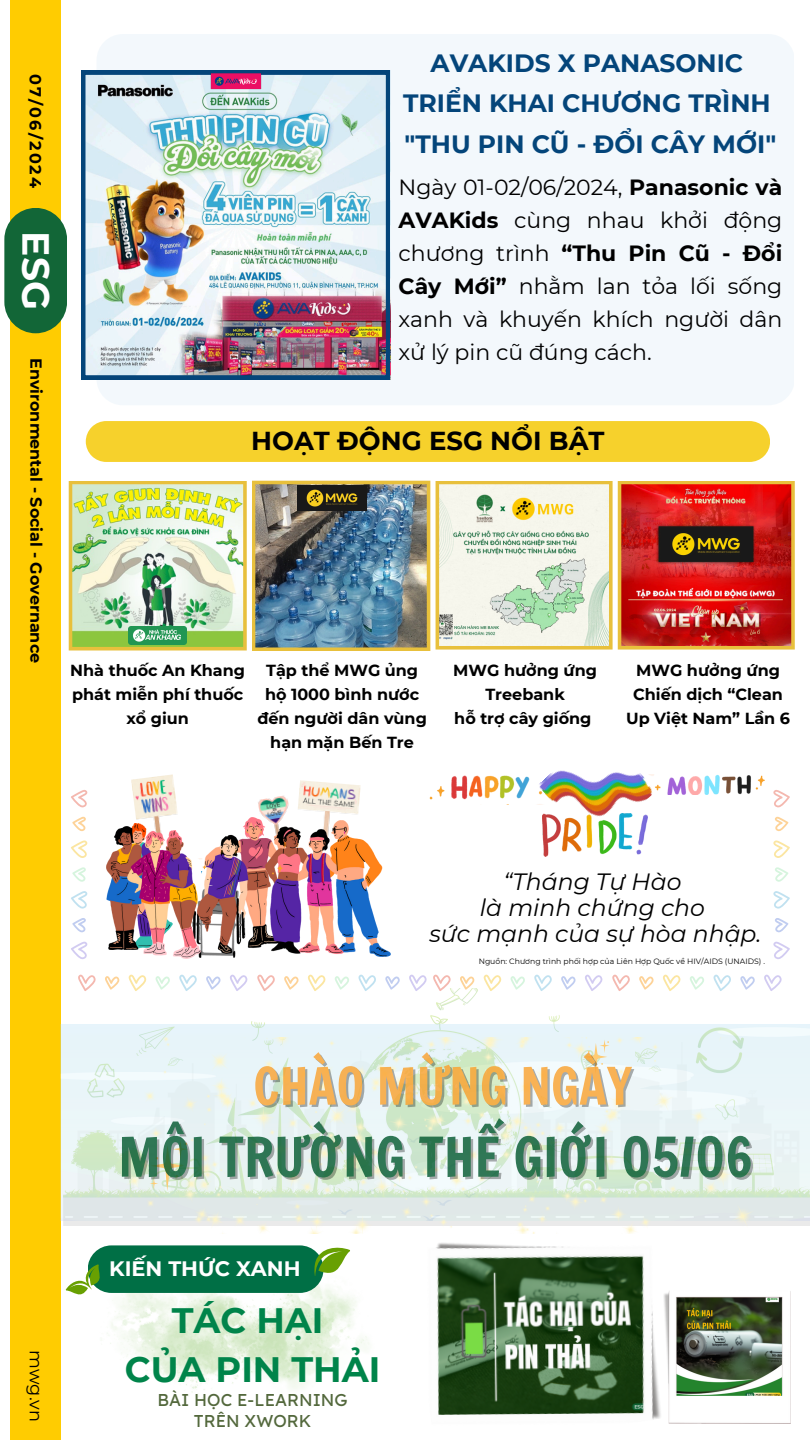
<style>
.page{position:relative;width:810px;height:1440px;background:#fff}
.page>*{position:absolute;margin:0;border:0;box-sizing:border-box;transform-origin:0 0}
.t1{font:53.5px "Francois One";color:#00572d}
.t2{font:50.5px "Francois One";color:#faa02c}
.t3{font:700 37.7px "Montserrat";color:#fff}
.t4{font:700 35.3px/48.8px "Montserrat";color:#00844a;text-align:center}
.t5{font:700 25.9px "Montserrat";color:#000}
.t6{font:700 25px/40.5px "Montserrat";color:#04457a;text-align:center}
.t7{font:italic 23.5px/26.2px "Montserrat";color:#000;text-align:center}
.t8{font:22px/33px "Montserrat";color:#000;text-align:justify}
.t9{font:700 20.9px "Montserrat";color:#fff}
.t10{font:17.7px "Montserrat";color:#000}
.t11{font:17.2px "Lexend Deca";color:#53683c}
.t12{font:700 16px/24px "Montserrat";color:#000;text-align:center}
.t13{font:7.7px "Montserrat";color:#000}
.s1{font-weight:700}
</style>
<div class="page">
<div style="left:97px;top:34px;width:697px;height:371px;background:#f3f8fc;border-radius:26px"></div>
<img style="left:63px;top:1221px;width:306px;height:178px">
<div style="left:10px;top:0;width:51px;height:1440px;background:#ffcc01"></div>
<div style="left:4px;top:208px;width:63px;height:125px;background:#126637;border-radius:31px"></div>
<img style="left:81px;top:70px;width:309px;height:309px">
<div style="left:86px;top:421px;width:684px;height:41px;background:#f6d12c"></div>
<img style="left:69px;top:481px;width:361px;height:170px">
<img style="left:436px;top:481px;width:359px;height:169px">
<img style="left:537px;top:770px;width:115px;height:52px">
<img style="left:542px;top:813px;width:105px;height:43px">
<img style="left:429px;top:776px;width:125px;height:28px">
<img style="left:645px;top:774px;width:119px;height:21px">
<img style="left:258px;top:795px;width:31px;height:22px">
<img style="left:201px;top:817px;width:82px;height:141px">
<img style="left:298px;top:780px;width:63px;height:41px">
<img style="left:106px;top:826px;width:25px;height:124px">
<img style="left:131px;top:774px;width:47px;height:57px">
<img style="left:128px;top:831px;width:73px;height:128px">
<img style="left:265px;top:821px;width:126px;height:136px">
<img style="left:266px;top:863px;width:19px;height:14px">
<img style="left:197px;top:858px;width:13px;height:14px">
<img style="left:202px;top:872px;width:17px;height:13px">
<svg style="left:433px;top:975px;width:18px;height:13px"></svg>
<svg style="left:460px;top:976px;width:14px;height:12px"></svg>
<svg style="left:484px;top:975px;width:17px;height:13px"></svg>
<svg style="left:510px;top:976px;width:15px;height:12px"></svg>
<svg style="left:534px;top:975px;width:18px;height:13px"></svg>
<svg style="left:561px;top:976px;width:15px;height:12px"></svg>
<svg style="left:585px;top:975px;width:18px;height:13px"></svg>
<svg style="left:612px;top:975px;width:18px;height:13px"></svg>
<svg style="left:639px;top:976px;width:15px;height:12px"></svg>
<svg style="left:663px;top:975px;width:18px;height:13px"></svg>
<svg style="left:690px;top:976px;width:14px;height:12px"></svg>
<svg style="left:713px;top:975px;width:18px;height:13px"></svg>
<svg style="left:740px;top:976px;width:15px;height:12px"></svg>
<svg style="left:764px;top:975px;width:18px;height:13px"></svg>
<svg style="left:71px;top:790px;width:16px;height:18px"></svg>
<svg style="left:72px;top:817px;width:14px;height:14px"></svg>
<svg style="left:71px;top:840px;width:16px;height:18px"></svg>
<svg style="left:72px;top:867px;width:14px;height:15px"></svg>
<svg style="left:71px;top:891px;width:16px;height:18px"></svg>
<svg style="left:72px;top:918px;width:14px;height:14px"></svg>
<svg style="left:71px;top:942px;width:16px;height:17px"></svg>
<svg style="left:774px;top:790px;width:16px;height:18px"></svg>
<svg style="left:775px;top:817px;width:13px;height:14px"></svg>
<svg style="left:774px;top:840px;width:16px;height:18px"></svg>
<svg style="left:775px;top:867px;width:13px;height:15px"></svg>
<svg style="left:774px;top:891px;width:16px;height:18px"></svg>
<svg style="left:775px;top:918px;width:13px;height:14px"></svg>
<svg style="left:774px;top:942px;width:16px;height:17px"></svg>
<svg style="left:78px;top:975px;width:18px;height:13px"></svg>
<svg style="left:105px;top:976px;width:14px;height:12px"></svg>
<svg style="left:129px;top:975px;width:17px;height:13px"></svg>
<svg style="left:155px;top:976px;width:15px;height:12px"></svg>
<svg style="left:179px;top:975px;width:18px;height:13px"></svg>
<svg style="left:206px;top:976px;width:15px;height:12px"></svg>
<svg style="left:230px;top:975px;width:17px;height:13px"></svg>
<svg style="left:257px;top:975px;width:18px;height:13px"></svg>
<svg style="left:284px;top:976px;width:15px;height:12px"></svg>
<svg style="left:308px;top:975px;width:18px;height:13px"></svg>
<svg style="left:335px;top:976px;width:14px;height:12px"></svg>
<svg style="left:358px;top:975px;width:18px;height:13px"></svg>
<svg style="left:385px;top:976px;width:15px;height:12px"></svg>
<svg style="left:409px;top:975px;width:18px;height:13px"></svg>
<img style="left:64px;top:988px;width:746px;height:238px">
<img style="left:61px;top:1024px;width:749px;height:197px">
<img style="left:107px;top:1037px;width:648px;height:197px">
<svg style="left:150px;top:1140px;width:38px;height:51px;background:#e8ecdb"></svg>
<svg style="left:584px;top:1040px;width:25px;height:34px"></svg>
<img style="left:406px;top:1211px;width:270px;height:209px">
<img style="left:663px;top:1290px;width:127px;height:134px">
<div style="left:88px;top:1245px;width:236px;height:48px;background:#006f45;border-radius:24px"></div>
<svg style="left:64px;top:1262px;width:45px;height:42px"></svg>
<svg style="left:314px;top:1245px;width:36px;height:35px"></svg>
<img style="left:129px;top:626px;width:57px;height:19px">
<img style="left:298px;top:485px;width:69px;height:26px">
<img style="left:204px;top:72px;width:63px;height:18px">
<p class="t12" style="left:47px;top:74px;width:115px;rotate:90deg">07/06/2024</p>
<p class="t3" style="left:59px;top:231px;width:80px;rotate:90deg">ESG</p>
<p class="t12" style="left:48px;top:354px;width:307px;rotate:90deg">Environmental - Social - Governance</p>
<p class="t12" style="left:48px;top:358px;width:307px;rotate:90deg">Environmental - Social - Governance</p>
<p class="t6" style="left:403px;top:43px;width:375px">AVAKIDS X PANASONIC<br>TRIỂN KHAI CHƯƠNG TRÌNH "THU PIN CŨ - ĐỔI CÂY MỚI"</p>
<p class="t8" style="left:399px;top:170px;width:385px">Ngày 01-02/06/2024, <span class="s1">Panasonic và AVAKids</span> cùng nhau khởi động chương trình <span class="s1">“Thu Pin Cũ - Đổi Cây Mới”</span> nhằm lan tỏa lối sống xanh và khuyến khích người dân xử lý pin cũ đúng cách.</p>
<p class="t5" style="left:251px;top:425px;width:355px">HOẠT ĐỘNG ESG NỔI BẬT</p>
<p class="t12" style="left:70px;top:658px;width:176px">Nhà thuốc An Khang phát miễn phí thuốc xổ giun</p>
<p class="t12" style="left:257px;top:658px;width:171px">Tập thể MWG ủng hộ 1000 bình nước đến người dân vùng hạn mặn Bến Tre</p>
<p class="t12" style="left:626px;top:658px;width:165px">MWG hưởng ứng<br>Chiến dịch “Clean<br>Up Việt Nam” Lần 6</p>
<p class="t12" style="left:453px;top:658px;width:145px">MWG hưởng ứng<br>Treebank</p>
<p class="t12" style="left:454px;top:706px;width:139px">hỗ trợ cây giống</p>
<h4 class="t10" style="left:47px;top:1350px;width:73px;rotate:90deg">mwg.vn</h4>
<p class="t7" style="left:429px;top:868px;width:334px">“Tháng Tự Hào<br>là minh chứng cho<br>sức mạnh của sự hòa nhập.</p>
<p class="t13" style="left:479px;top:956px;width:288px">Nguồn: Chương trình phối hợp của Liên Hợp Quốc về HIV/AIDS (UNAIDS) .</p>
<h2 class="t2" style="left:253px;top:1050px;width:380px">CHÀO MỪNG NGÀY</h2>
<h1 class="t1" style="left:118px;top:1118px;width:636px">MÔI TRƯỜNG THẾ GIỚI 05/06</h1>
<p class="t9" style="left:109px;top:1256px;width:193px">KIẾN THỨC XANH</p>
<p class="t4" style="left:125px;top:1296px;width:257px">TÁC HẠI<br>CỦA PIN THẢI</p>
<h1 class="t11" style="left:158px;top:1389px;width:192px">BÀI HỌC E-LEARNING</h1>
<h1 class="t11" style="left:194px;top:1409px;width:119px">TRÊN XWORK</h1>
</div>
